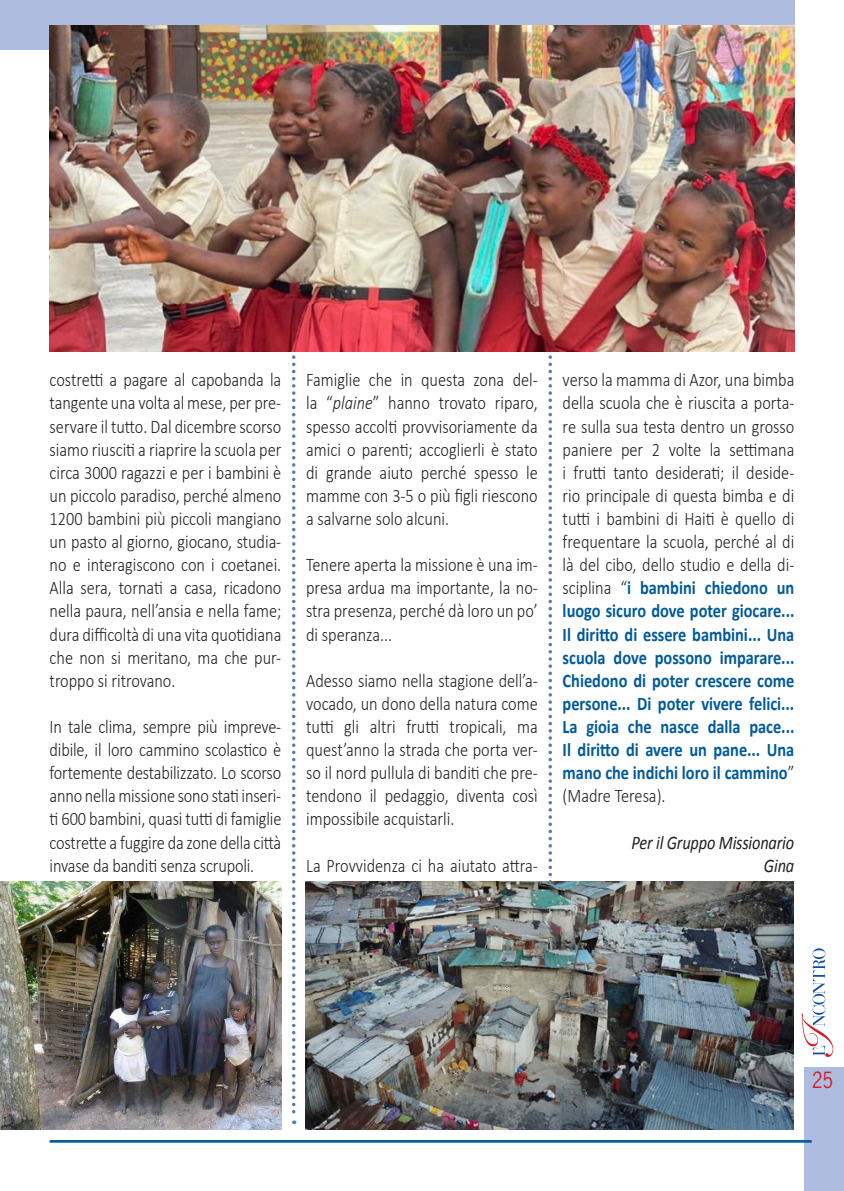
<style>
.page{position:relative;width:844px;height:1191px;background:#fff}
.page>*{position:absolute;margin:0;border:0;box-sizing:border-box;transform-origin:0 0}
.t1{font:21px "News Gothic Std";color:#d1232a;scale:.9 1}
.t2{font:300 19.25px/23.1px "Calibri";color:#231f20;text-align:justify;scale:.85 1}
.t3{font:italic 19.25px/23.1px "Calibri";letter-spacing:-.01em;color:#231f20;text-align:right;scale:.85 1}
.s1{font-style:italic}
.s2{font-weight:700;color:#015a9d}
</style>
<div class="page">
<svg style="left:292px;top:355px;width:3px;height:769px"></svg>
<svg style="left:548px;top:355px;width:4px;height:526px"></svg>
<svg style="left:801px;top:948px;width:32px;height:109px"></svg>
<div style="left:804px;top:1067px;width:39px;height:124px;background:#aebcdf"></div>
<div style="left:0;top:0;width:794px;height:50px;background:#aebcdf"></div>
<img style="left:50px;top:25px;width:744px;height:327px">
<img style="left:305px;top:881px;width:488px;height:248px">
<img style="left:0;top:881px;width:281px;height:248px">
<hr style="left:50px;top:1140px;width:761px;height:2px;background:#015a9d">
<p class="t2" style="left:50px;top:367px;width:274px">costretti a pagare al capobanda la tangente una volta al mese, per pre&shy;servare il tutto. Dal dicembre scorso siamo riusciti a riaprire la scuola per circa 3000 ragazzi e per i bambini è un piccolo paradiso, perché almeno 1200 bambini più piccoli mangiano un pasto al giorno, giocano, studia&shy;no e interagiscono con i coetanei.<br>Alla sera, tornati a casa, ricadono nella paura, nell’ansia e nella fame; dura difficoltà di una vita quotidiana che non si meritano, ma che pur&shy;troppo si ritrovano.</p>
<p class="t2" style="left:50px;top:714px;width:274px">In tale clima, sempre più impreve&shy;dibile, il loro cammino scolastico è fortemente destabilizzato. Lo scorso anno nella missione sono stati inseri&shy;ti 600 bambini, quasi tutti di famiglie costrette a fuggire da zone della città invase da banditi senza scrupoli.</p>
<p class="t2" style="left:306px;top:367px;width:274px">Famiglie che in questa zona del&shy;la “<span class="s1">plaine</span>” hanno trovato riparo, spesso accolti provvisoriamente da amici o parenti; accoglierli è stato di grande aiuto perché spesso le mamme con 3-5 o più figli riescono a salvarne solo alcuni.</p>
<p class="t2" style="left:306px;top:552px;width:274px">Tenere aperta la missione è una im&shy;presa ardua ma importante, la no&shy;stra presenza, perché dà loro un po’ di speranza...</p>
<p class="t2" style="left:306px;top:668px;width:274px">Adesso siamo nella stagione dell’a&shy;vocado, un dono della natura come tutti gli altri frutti tropicali, ma quest’anno la strada che porta ver&shy;so il nord pullula di banditi che pre&shy;tendono il pedaggio, diventa così impossibile acquistarli.</p>
<p class="t2" style="left:306px;top:852px;width:274px">La Provvidenza ci ha aiutato attra-</p>
<p class="t2" style="left:562px;top:367px;width:274px">verso la mamma di Azor, una bimba della scuola che è riuscita a porta&shy;re sulla sua testa dentro un grosso paniere per 2 volte la settimana i frutti tanto desiderati; il deside&shy;rio principale di questa bimba e di tutti i bambini di Haiti è quello di frequentare la scuola, perché al di là del cibo, dello studio e della di&shy;sciplina “<span class="s2">i bambini chiedono un luogo sicuro dove poter giocare...<br>Il diritto di essere bambini... Una scuola dove possono imparare...<br>Chiedono di poter crescere come persone... Di poter vivere felici...<br>La gioia che nasce dalla pace...<br>Il diritto di avere un pane... Una mano che indichi loro il cammino</span>” (Madre Teresa).</p>
<p class="t3" style="left:631px;top:830px;width:193px">Per il Gruppo Missionario<br>Gina</p>
<p class="t1" style="left:811px;top:1067px;width:26px">25</p>
</div>
